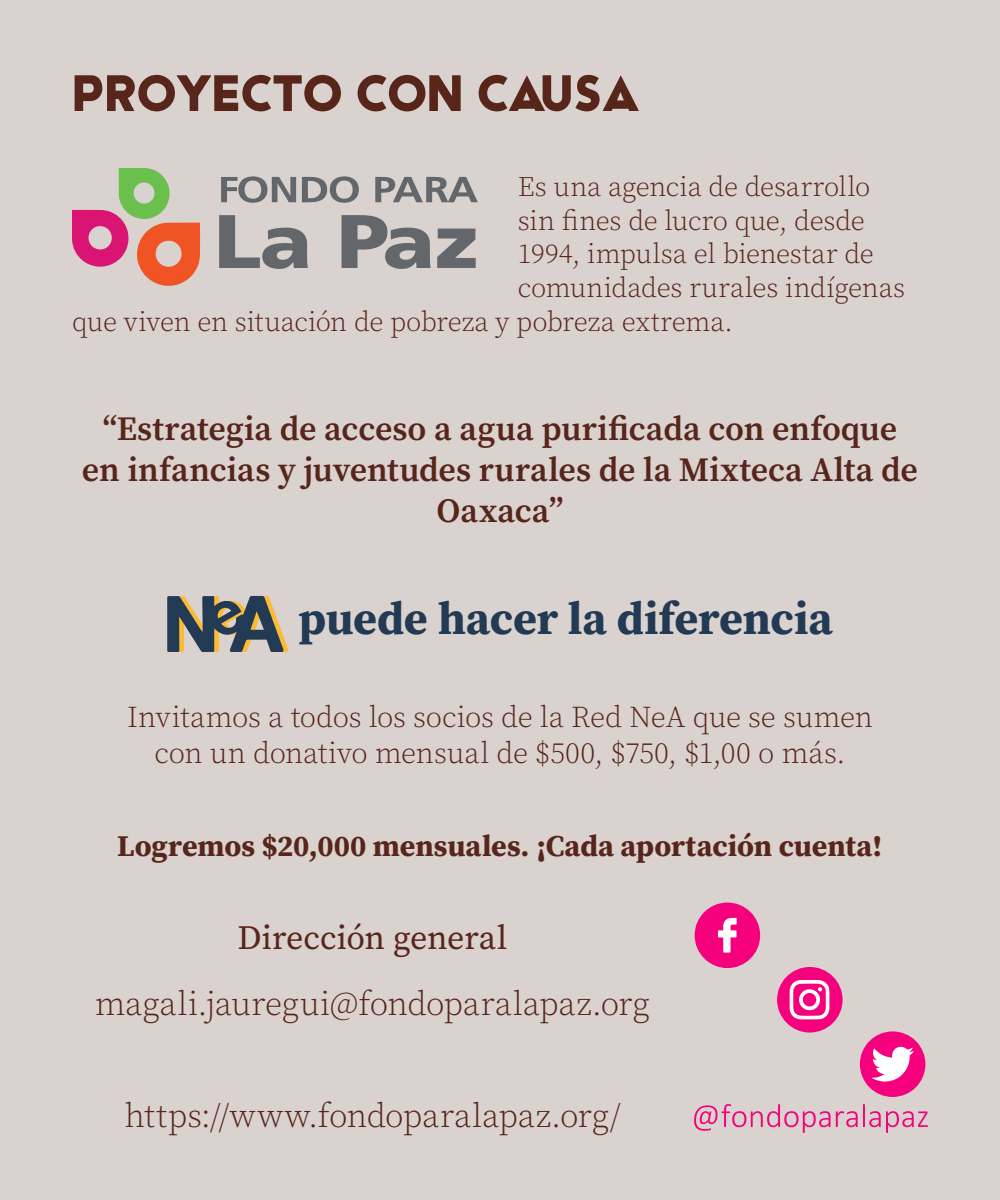
<style>
.page{position:relative;width:1000px;height:1200px;background:#d9d2ce}
.page>*{position:absolute;margin:0;border:0;box-sizing:border-box;transform-origin:0 0}
.t1{font:52px "Adca";color:#58251b}
.Texto_independiente{font:700 46px "Source Serif Pro";letter-spacing:-.005em;color:#223a54}
.Texto_independiente-2{font:600 34px/40.8px "Source Serif Pro";color:#58251b;text-align:center}
.Texto_independiente-3{font:300 34px "Source Serif Pro";letter-spacing:-.005em;color:#58251b}
.Texto_independiente-4{font:34px "Source Serif Pro";letter-spacing:-.005em;color:#58251b}
.Texto_independiente-5{font:300 30px/36px "Source Serif Pro";letter-spacing:-.005em;color:#58251b;text-align:center}
.Texto_independiente-6{font:700 30px "Source Serif Pro";letter-spacing:-.005em;color:#58251b}
.Texto_independiente-7{font:300 28px "Source Serif Pro";letter-spacing:-.01em;color:#58251b}
</style>
<div class="page">
<svg style="left:167px;top:596px;width:122px;height:56px"></svg>
<svg style="left:72px;top:168px;width:128px;height:118px"></svg>
<svg style="left:342px;top:215px;width:89px;height:54px"></svg>
<svg style="left:219px;top:215px;width:89px;height:54px"></svg>
<svg style="left:302px;top:176px;width:57px;height:27px"></svg>
<svg style="left:375px;top:177px;width:103px;height:25px"></svg>
<svg style="left:221px;top:176px;width:75px;height:27px"></svg>
<svg style="left:437px;top:229px;width:39px;height:39px"></svg>
<svg style="left:694px;top:1104px;width:234px;height:29px"></svg>
<div style="left:695px;top:903px;width:65px;height:65px;background:#f5007d;border-radius:50%"></div>
<svg style="left:718px;top:918px;width:19px;height:35px"></svg>
<div style="left:777px;top:967px;width:66px;height:66px;background:#f5007d;border-radius:50%"></div>
<svg style="left:790px;top:980px;width:39px;height:39px"></svg>
<div style="left:860px;top:1031px;width:65px;height:66px;background:#f5007d;border-radius:50%"></div>
<svg style="left:872px;top:1047px;width:42px;height:35px"></svg>
<p class="t1" style="left:72px;top:60px;width:569px">PROYECTO CON CAUSA</p>
<p class="Texto_independiente-7" style="left:518px;top:169px;width:354px">Es una agencia de desarrollo</p>
<p class="Texto_independiente-7" style="left:518px;top:203px;width:348px">sin fines de lucro que, desde</p>
<p class="Texto_independiente-7" style="left:518px;top:236px;width:358px">1994, impulsa el bienestar de</p>
<p class="Texto_independiente-7" style="left:518px;top:270px;width:389px">comunidades rurales indígenas</p>
<p class="Texto_independiente-7" style="left:72px;top:303px;width:662px">que viven en situación de pobreza y pobreza extrema.</p>
<p class="Texto_independiente-2" style="left:82px;top:408px;width:838px">“Estrategia de acceso a agua purificada con enfoque en infancias y juventudes rurales de la Mixteca Alta de<br>Oaxaca”</p>
<p class="Texto_independiente" style="left:298px;top:587px;width:536px">puede hacer la diferencia</p>
<p class="Texto_independiente-5" style="left:127px;top:699px;width:747px">Invitamos a todos los socios de la Red NeA que se sumen con un donativo mensual de $500, $750, $1,00 o más.</p>
<p class="Texto_independiente-6" style="left:117px;top:825px;width:767px">Logremos $20,000 mensuales. ¡Cada aportación cuenta!</p>
<p class="Texto_independiente-4" style="left:238px;top:915px;width:271px">Dirección general</p>
<p class="Texto_independiente-3" style="left:95px;top:982px;width:556px">magali.jauregui@fondoparalapaz.org</p>
<p class="Texto_independiente-3" style="left:124px;top:1093px;width:498px">https://www.fondoparalapaz.org/</p>
</div>
